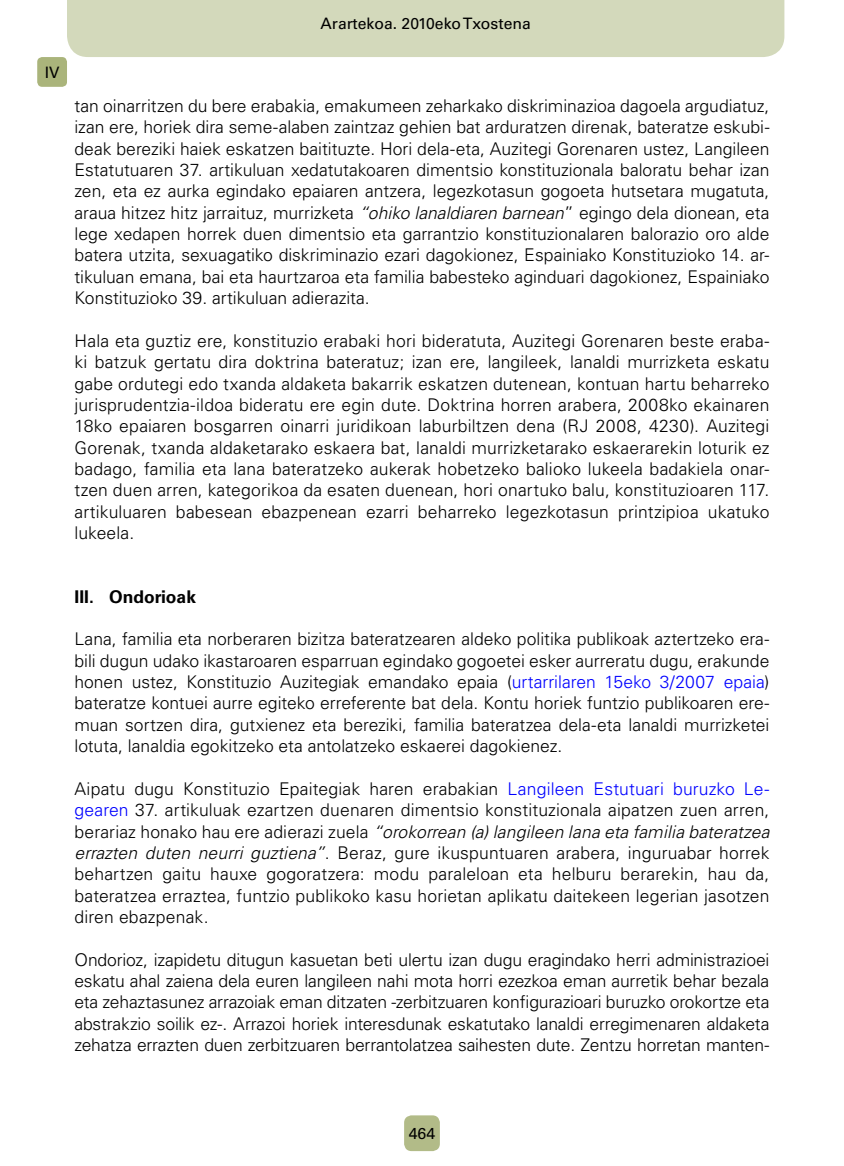
<style>
.page{position:relative;width:844px;height:1166px;background:#fff}
.page>*{position:absolute;margin:0;border:0;box-sizing:border-box;transform-origin:0 0}
.t1{font:300 17.5px/21.3px "Univers LT Std";color:#000;text-align:justify}
.t2{font:700 17.5px "Univers LT Std";color:#000}
.t3{font:15.75px "Univers LT Std";color:#000}
.s1{font-style:italic}
.s2{color:#00f}
</style>
<div class="page">
<div style="left:67px;top:0;width:717px;height:57px;background:#d3d9bb"></div>
<div style="left:37px;top:57px;width:30px;height:30px;background:#aab47b;border-radius:5px"></div>
<div style="left:404px;top:1115px;width:36px;height:36px;background:#b2bb88;border-radius:7px"></div>
<p class="t3" style="left:45px;top:63px;width:16px">IV</p>
<p class="t3" style="left:320px;top:14px;width:212px">Arartekoa. 2010eko Txostena</p>
<p class="t1" style="left:74px;top:95px;width:696px">tan oinarritzen du bere erabakia, emakumeen zeharkako diskriminazioa dagoela argudiatuz, izan ere, horiek dira seme-alaben zaintzaz gehien bat arduratzen direnak, bateratze eskubi&shy;deak bereziki haiek eskatzen baitituzte. Hori dela-eta, Auzitegi Gorenaren ustez, Langileen Estatutuaren 37. artikuluan xedatutakoaren dimentsio konstituzionala baloratu behar izan zen, eta ez aurka egindako epaiaren antzera, legezkotasun gogoeta hutsetara mugatuta, araua hitzez hitz jarraituz, murrizketa <span class="s1">“ohiko lanaldiaren barnean</span>” egingo dela dionean, eta lege xedapen horrek duen dimentsio eta garrantzio konstituzionalaren balorazio oro alde batera utzita, sexuagatiko diskriminazio ezari dagokionez, Espainiako Konstituzioko 14. ar&shy;tikuluan emana, bai eta haurtzaroa eta familia babesteko aginduari dagokionez, Espainiako Konstituzioko 39. artikuluan adierazita.</p>
<p class="t1" style="left:74px;top:330px;width:696px">Hala eta guztiz ere, konstituzio erabaki hori bideratuta, Auzitegi Gorenaren beste eraba&shy;ki batzuk gertatu dira doktrina bateratuz; izan ere, langileek, lanaldi murrizketa eskatu gabe ordutegi edo txanda aldaketa bakarrik eskatzen dutenean, kontuan hartu beharreko jurisprudentzia-ildoa bideratu ere egin dute. Doktrina horren arabera, 2008ko ekainaren 18ko epaiaren bosgarren oinarri juridikoan laburbiltzen dena (RJ 2008, 4230). Auzitegi Gorenak, txanda aldaketarako eskaera bat, lanaldi murrizketarako eskaerarekin loturik ez badago, familia eta lana bateratzeko aukerak hobetzeko balioko lukeela badakiela onar&shy;tzen duen arren, kategorikoa da esaten duenean, hori onartuko balu, konstituzioaren 117. artikuluaren babesean ebazpenean ezarri beharreko legezkotasun printzipioa ukatuko lukeela.</p>
<p class="t2" style="left:74px;top:586px;width:123px">III. Ondorioak</p>
<p class="t1" style="left:74px;top:628px;width:696px">Lana, familia eta norberaren bizitza bateratzearen aldeko politika publikoak aztertzeko era&shy;bili dugun udako ikastaroaren esparruan egindako gogoetei esker aurreratu dugu, erakunde honen ustez, Konstituzio Auzitegiak emandako epaia (<span class="s2">urtarrilaren 15eko 3/2007 epaia</span>) bateratze kontuei aurre egiteko erreferente bat dela. Kontu horiek funtzio publikoaren ere&shy;muan sortzen dira, gutxienez eta bereziki, familia bateratzea dela-eta lanaldi murrizketei lotuta, lanaldia egokitzeko eta antolatzeko eskaerei dagokienez.</p>
<p class="t1" style="left:74px;top:778px;width:696px">Aipatu dugu Konstituzio Epaitegiak haren erabakian <span class="s2">Langileen Estutuari buruzko Le&shy;gearen</span> 37. artikuluak ezartzen duenaren dimentsio konstituzionala aipatzen zuen arren, berariaz honako hau ere adierazi zuela <span class="s1">“orokorrean (a) langileen lana eta familia bateratzea errazten duten neurri guztiena”</span>. Beraz, gure ikuspuntuaren arabera, inguruabar horrek behartzen gaitu hauxe gogoratzera: modu paraleloan eta helburu berarekin, hau da, bateratzea erraztea, funtzio publikoko kasu horietan aplikatu daitekeen legerian jasotzen diren ebazpenak.</p>
<p class="t1" style="left:74px;top:949px;width:696px">Ondorioz, izapidetu ditugun kasuetan beti ulertu izan dugu eragindako herri administrazioei eskatu ahal zaiena dela euren langileen nahi mota horri ezezkoa eman aurretik behar bezala eta zehaztasunez arrazoiak eman ditzaten -zerbitzuaren konfigurazioari buruzko orokortze eta abstrakzio soilik ez-. Arrazoi horiek interesdunak eskatutako lanaldi erregimenaren aldaketa zehatza errazten duen zerbitzuaren berrantolatzea saihesten dute. Zentzu horretan manten-</p>
<p class="t3" style="left:409px;top:1124px;width:28px">464</p>
</div>
